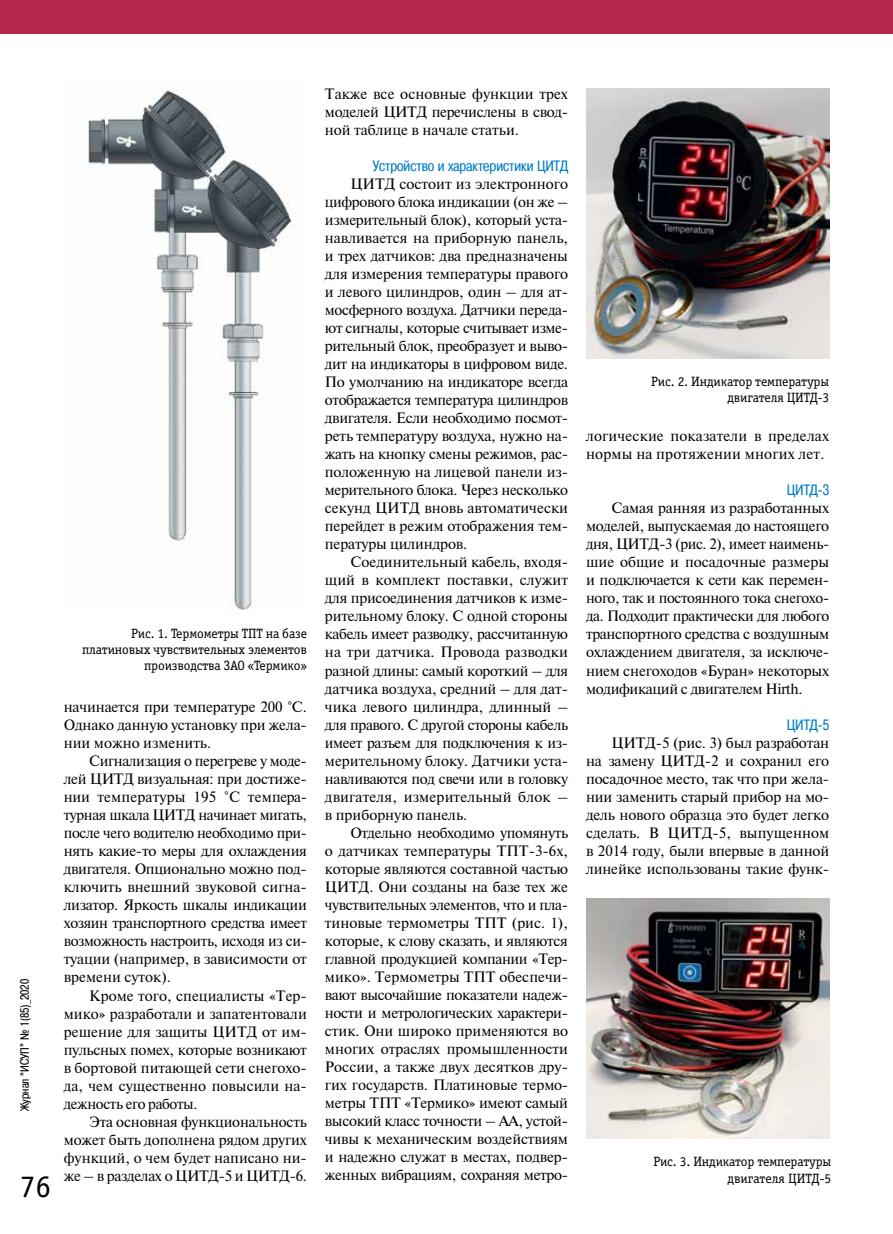
<style>
.page{position:relative;width:893px;height:1234px;background:#fff}
.page>*{position:absolute;margin:0;border:0;box-sizing:border-box;transform-origin:0 0}
.t1{font:31.5px "Officina Serif C";color:#000}
.t2{font:15px/18px "Newton";letter-spacing:-.01em;color:#000;text-align:justify}
.t3{font:15px/18px "Newton";letter-spacing:.01em;color:#000}
.t4{font:15px "Pragmatica Cond C";color:#007dc5}
.t5{font:13.5px/16.2px "Officina Serif C";letter-spacing:-.01em;color:#000;text-align:right}
.t6{font:12px "Pragmatica Cond C";color:#000}
</style>
<div class="page">
<div style="left:0;top:0;width:893px;height:34px;background:#b7274c"></div>
<img style="left:83px;top:90px;width:210px;height:520px">
<img style="left:587px;top:88px;width:242px;height:270px">
<img style="left:587px;top:898px;width:242px;height:239px">
<p class="t6" style="left:18px;top:1110px;width:134px;rotate:-90deg">Журнал “ИСУП” № 1(85)_2020</p>
<h1 class="t1" style="left:20px;top:1168px;width:33px">76</h1>
<p class="t5" style="left:82px;top:625px;width:226px">Рис. 1. Термометры ТПТ на базе платиновых чувствительных элементов производства ЗАО «Термико»</p>
<p class="t2" style="left:64px;top:697px;width:245px">начинается при температуре 200 °C.<br>Однако данную установку при жела‑ нии можно изменить.</p>
<p class="t2" style="left:64px;top:751px;width:245px;text-indent:26px">Сигнализация о перегреве у моде‑ лей ЦИТД визуальная: при достиже‑ нии температуры 195 °C темпера‑ турная шкала ЦИТД начинает мигать, после чего водителю необходимо при‑ нять какие-то меры для охлаждения двигателя. Опционально можно под‑ ключить внешний звуковой сигна‑ лизатор. Яркость шкалы индикации хозяин транспортного средства имеет возможность настроить, исходя из си‑ туации (например, в зависимости от времени суток).</p>
<p class="t2" style="left:64px;top:985px;width:245px;text-indent:26px">Кроме того, специалисты «Тер‑ мико» разработали и запатентовали решение для защиты ЦИТД от им‑ пульсных помех, которые возникают в бортовой питающей сети снегохо‑ да, чем существенно повысили на‑ дежность его работы.</p>
<p class="t2" style="left:64px;top:1111px;width:245px;text-align:left;text-indent:26px">Эта основная функциональность может быть дополнена рядом других функций, о чем будет написано ни&shy;же – в разделах о ЦИТД‑5 и ЦИТД‑6.</p>
<p class="t2" style="left:325px;top:84px;width:245px">Также все основные функции трех моделей ЦИТД перечислены в свод‑ ной таблице в начале статьи.</p>
<p class="t4" style="left:373px;top:157px;width:197px">Устройство и характеристики ЦИТД</p>
<p class="t2" style="left:325px;top:174px;width:245px;text-indent:26px">ЦИТД состоит из электронного цифрового блока индикации (он же – измерительный блок), который уста‑ навливается на приборную панель, и трех датчиков: два предназначены для измерения температуры правого и левого цилиндров, один – для ат‑ мосферного воздуха. Датчики переда‑ ют сигналы, которые считывает изме‑ рительный блок, преобразует и выво‑ дит на индикаторы в цифровом виде.<br>По умолчанию на индикаторе всегда отображается температура цилиндров двигателя. Если необходимо посмот‑ реть температуру воздуха, нужно на‑ жать на кнопку смены режимов, рас‑ положенную на лицевой панели из‑ мерительного блока. Через несколько секунд ЦИТД вновь автоматически перейдет в режим отображения тем‑ пературы цилиндров.</p>
<p class="t2" style="left:325px;top:552px;width:245px;text-indent:26px">Соединительный кабель, входя‑ щий в комплект поставки, служит для присоединения датчиков к изме‑ рительному блоку. С одной стороны кабель имеет разводку, рассчитанную на три датчика. Провода разводки разной длины: самый короткий – для датчика воздуха, средний – для дат‑ чика левого цилиндра, длинный – для правого. С другой стороны кабель имеет разъем для подключения к из‑ мерительному блоку. Датчики уста‑ навливаются под свечи или в головку двигателя, измерительный блок – в приборную панель.</p>
<p class="t2" style="left:325px;top:822px;width:245px;text-indent:26px">Отдельно необходимо упомянуть о датчиках температуры ТПТ‑3-6х, которые являются составной частью ЦИТД. Они созданы на базе тех же чувствительных элементов, что и пла‑ тиновые термометры ТПТ (рис. 1), которые, к слову сказать, и являются главной продукцией компании «Тер‑ мико». Термометры ТПТ обеспечи‑ вают высочайшие показатели надеж‑ ности и метрологических характери‑ стик. Они широко применяются во многих отраслях промышленности России, а также двух десятков дру‑ гих государств. Платиновые термо‑ метры ТПТ «Термико» имеют самый высокий класс точности – АА, устой‑ чивы к механическим воздействиям и надежно служат в местах, подвер‑ женных вибрациям, сохраняя метро‑</p>
<p class="t5" style="left:651px;top:373px;width:179px">Рис. 2. Индикатор температуры двигателя ЦИТД‑3</p>
<p class="t3" style="left:586px;top:426px;width:245px">логические показатели в пределах нормы на протяжении многих лет.</p>
<p class="t4" style="left:787px;top:481px;width:44px">ЦИТД‑3</p>
<p class="t2" style="left:586px;top:498px;width:245px;text-indent:26px">Самая ранняя из разработанных моделей, выпускаемая до настоящего дня, ЦИТД‑3 (рис. 2), имеет наимень‑ шие общие и посадочные размеры и подключается к сети как перемен‑ ного, так и постоянного тока снегохо‑ да. Подходит практически для любого транспортного средства с воздушным охлаждением двигателя, за исключе‑ нием снегоходов «Буран» некоторых модификаций с двигателем Hirth.</p>
<p class="t4" style="left:787px;top:715px;width:44px">ЦИТД‑5</p>
<p class="t2" style="left:586px;top:732px;width:245px;text-indent:26px">ЦИТД‑5 (рис. 3) был разработан на замену ЦИТД‑2 и сохранил его посадочное место, так что при жела‑ нии заменить старый прибор на мо‑ дель нового образца это будет легко сделать. В ЦИТД‑5, выпущенном в 2014 году, были впервые в данной линейке использованы такие функ‑</p>
<p class="t5" style="left:653px;top:1153px;width:179px">Рис. 3. Индикатор температуры двигателя ЦИТД‑5</p>
</div>
